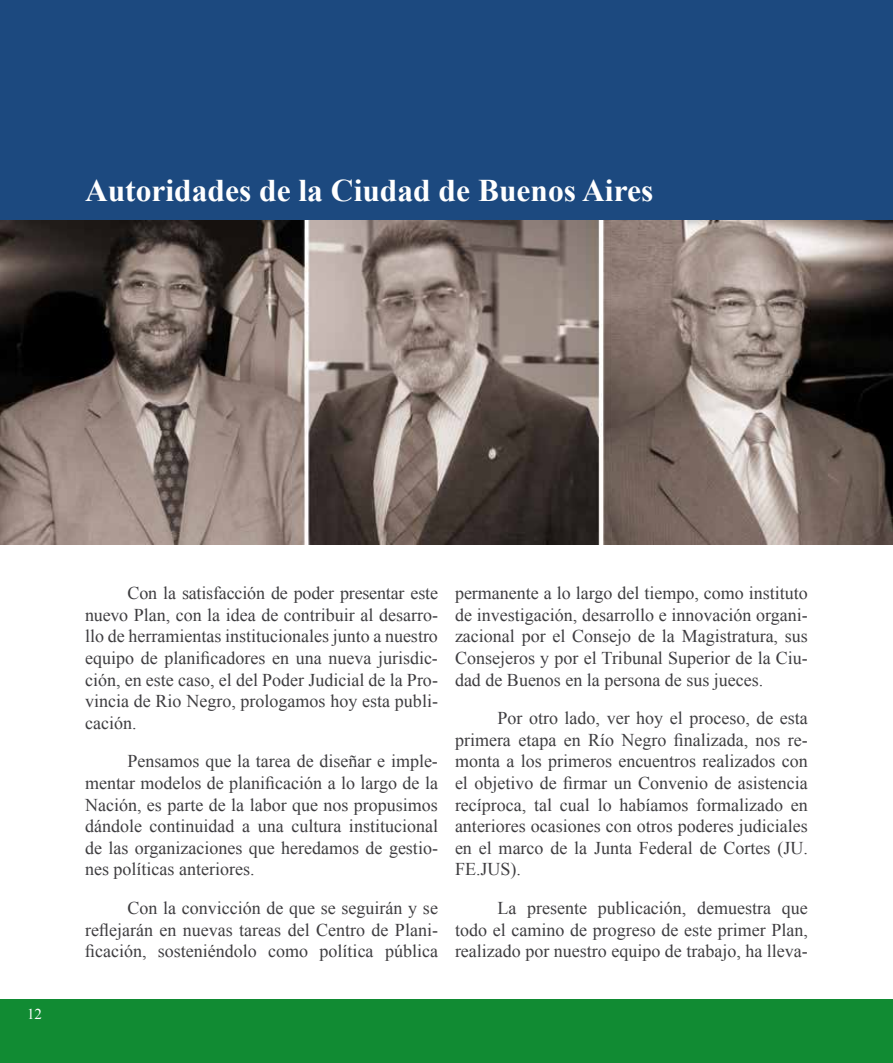
<style>
.page{position:relative;width:893px;height:1063px;background:#fff}
.page>*{position:absolute;margin:0;border:0;box-sizing:border-box;transform-origin:0 0}
.t1{font:700 31.5px "Times New Roman";color:#fff}
.t2{font:18px/21.6px "Times New Roman";color:#3e3d40;text-align:justify}
.t3{font:15px "Times New Roman";color:#fff}
</style>
<div class="page">
<div style="left:0;top:999px;width:893px;height:64px;background:#118b33"></div>
<div style="left:0;top:0;width:893px;height:221px;background:#1c497f"></div>
<img style="left:0;top:221px;width:893px;height:323px">
<h1 class="t1" style="left:85px;top:169px;width:570px">Autoridades de la Ciudad de Buenos Aires</h1>
<p class="t3" style="left:27px;top:1004px;width:16px">12</p>
<p class="t2" style="left:85px;top:582px;width:354px;text-indent:43px">Con la satisfacción de poder presentar este nuevo Plan, con la idea de contribuir al desarro&shy;llo de herramientas institucionales junto a nuestro equipo de planificadores en una nueva jurisdic&shy;ción, en este caso, el del Poder Judicial de la Pro&shy;vincia de Rio Negro, prologamos hoy esta publi&shy;cación.</p>
<p class="t2" style="left:85px;top:750px;width:354px;text-indent:43px">Pensamos que la tarea de diseñar e imple&shy;mentar modelos de planificación a lo largo de la Nación, es parte de la labor que nos propusimos dándole continuidad a una cultura institucional de las organizaciones que heredamos de gestio&shy;nes políticas anteriores.</p>
<p class="t2" style="left:85px;top:897px;width:354px;text-indent:43px">Con la convicción de que se seguirán y se reflejarán en nuevas tareas del Centro de Plani&shy;ficación, sosteniéndolo como política pública</p>
<p class="t2" style="left:455px;top:582px;width:354px">permanente a lo largo del tiempo, como instituto de investigación, desarrollo e innovación organi&shy;zacional por el Consejo de la Magistratura, sus Consejeros y por el Tribunal Superior de la Ciu&shy;dad de Buenos en la persona de sus jueces.</p>
<p class="t2" style="left:455px;top:707px;width:354px;text-indent:43px">Por otro lado, ver hoy el proceso, de esta primera etapa en Río Negro finalizada, nos re&shy;monta a los primeros encuentros realizados con el objetivo de firmar un Convenio de asistencia recíproca, tal cual lo habíamos formalizado en anteriores ocasiones con otros poderes judiciales en el marco de la Junta Federal de Cortes (JU.<br>FE.JUS).</p>
<p class="t2" style="left:455px;top:897px;width:354px;text-indent:43px">La presente publicación, demuestra que todo el camino de progreso de este primer Plan, realizado por nuestro equipo de trabajo, ha lleva-</p>
</div>
